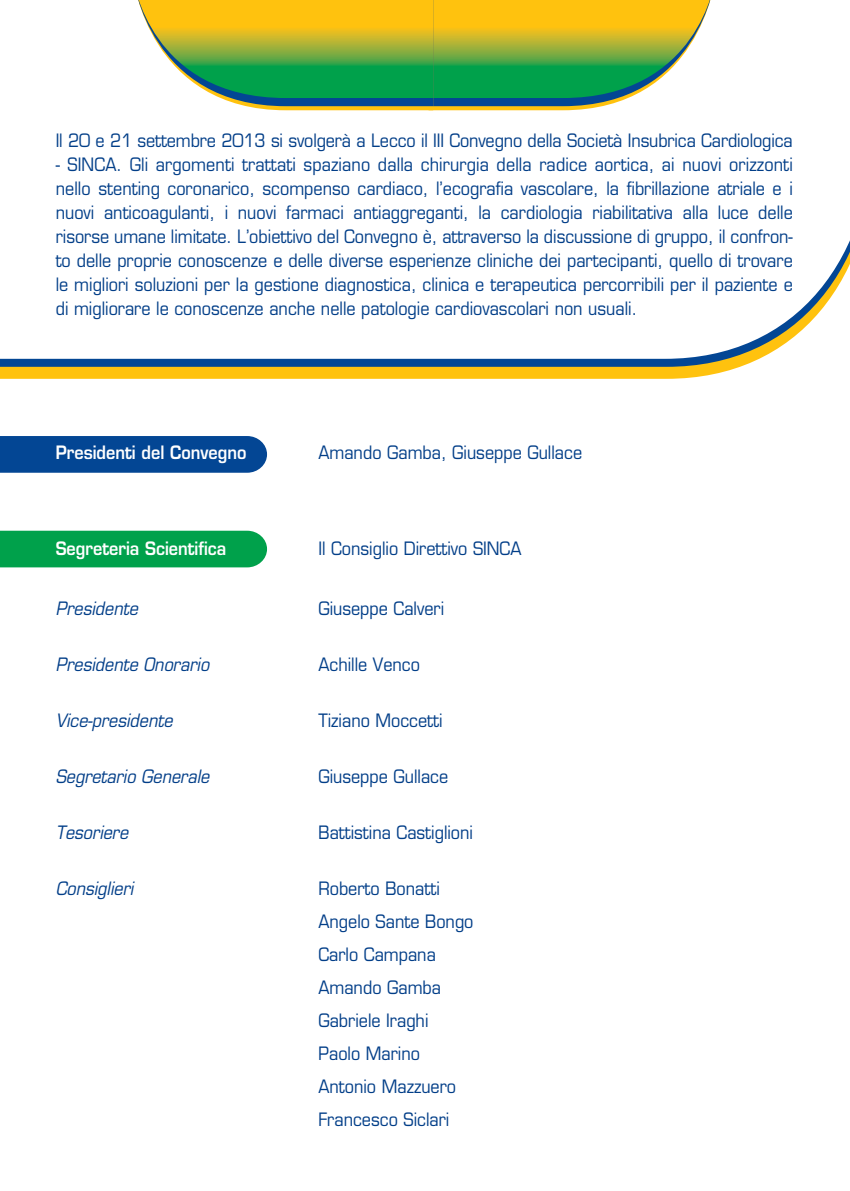
<style>
.page{position:relative;width:850px;height:1191px;background:#fff}
.page>*{position:absolute;margin:0;border:0;box-sizing:border-box;transform-origin:0 0}
.t1{font:18px/33px "Eurostile LT Std";color:#023e88;text-align:justify;scale:.9 1}
.t2{font:italic 18px "Eurostile LT Std";color:#023e88;scale:.9 1}
.t3{font:600 18px "Eurostile LT Std";color:#fff;scale:.9 1}
</style>
<div class="page">
<svg style="left:0;top:242px;width:849px;height:326px"></svg>
<svg style="left:138px;top:0;width:573px;height:110px"></svg>
<div style="left:0;top:436px;width:267px;height:37px;background:#034694"></div>
<div style="left:0;top:531px;width:267px;height:36px;background:#00a14b"></div>
<p class="t1" style="left:56px;top:125px;width:820px">Il 20 e 21 settembre 2013 si svolgerà a Lecco il III Convegno della Società Insubrica Cardiologica</p>
<p class="t1" style="left:56px;top:154px;width:820px;line-height:24px">- SINCA. Gli argomenti trattati spaziano dalla chirurgia della radice aortica, ai nuovi orizzonti nello stenting coronarico, scompenso cardiaco, l’ecografia vascolare, la fibrillazione atriale e i nuovi anticoagulanti, i nuovi farmaci antiaggreganti, la cardiologia riabilitativa alla luce delle risorse umane limitate. L’obiettivo del Convegno è, attraverso la discussione di gruppo, il confron&shy;to delle proprie conoscenze e delle diverse esperienze cliniche dei partecipanti, quello di trovare le migliori soluzioni per la gestione diagnostica, clinica e terapeutica percorribili per il paziente e di migliorare le conoscenze anche nelle patologie cardiovascolari non usuali.</p>
<p class="t3" style="left:56px;top:444px;width:213px">Presidenti del Convegno</p>
<p class="t1" style="left:318px;top:437px;width:294px">Amando Gamba, Giuseppe Gullace</p>
<p class="t3" style="left:56px;top:540px;width:191px">Segreteria Scientifica</p>
<p class="t1" style="left:318px;top:533px;width:227px">Il Consiglio Direttivo SINCA</p>
<p class="t2" style="left:56px;top:600px;width:93px">Presidente</p>
<p class="t1" style="left:318px;top:593px;width:141px">Giuseppe Calveri</p>
<p class="t2" style="left:56px;top:656px;width:172px">Presidente Onorario</p>
<p class="t1" style="left:318px;top:649px;width:114px">Achille Venco</p>
<p class="t2" style="left:56px;top:712px;width:131px">Vice-presidente</p>
<p class="t1" style="left:318px;top:705px;width:140px">Tiziano Moccetti</p>
<p class="t2" style="left:56px;top:768px;width:172px">Segretario Generale</p>
<p class="t1" style="left:318px;top:761px;width:146px">Giuseppe Gullace</p>
<p class="t2" style="left:56px;top:824px;width:82px">Tesoriere</p>
<p class="t1" style="left:318px;top:817px;width:173px">Battistina Castiglioni</p>
<p class="t2" style="left:56px;top:880px;width:88px">Consiglieri</p>
<p class="t1" style="left:318px;top:873px;width:174px;text-align:left">Roberto Bonatti<br>Angelo Sante Bongo<br>Carlo Campana<br>Amando Gamba<br>Gabriele Iraghi<br>Paolo Marino<br>Antonio Mazzuero<br>Francesco Siclari</p>
</div>
